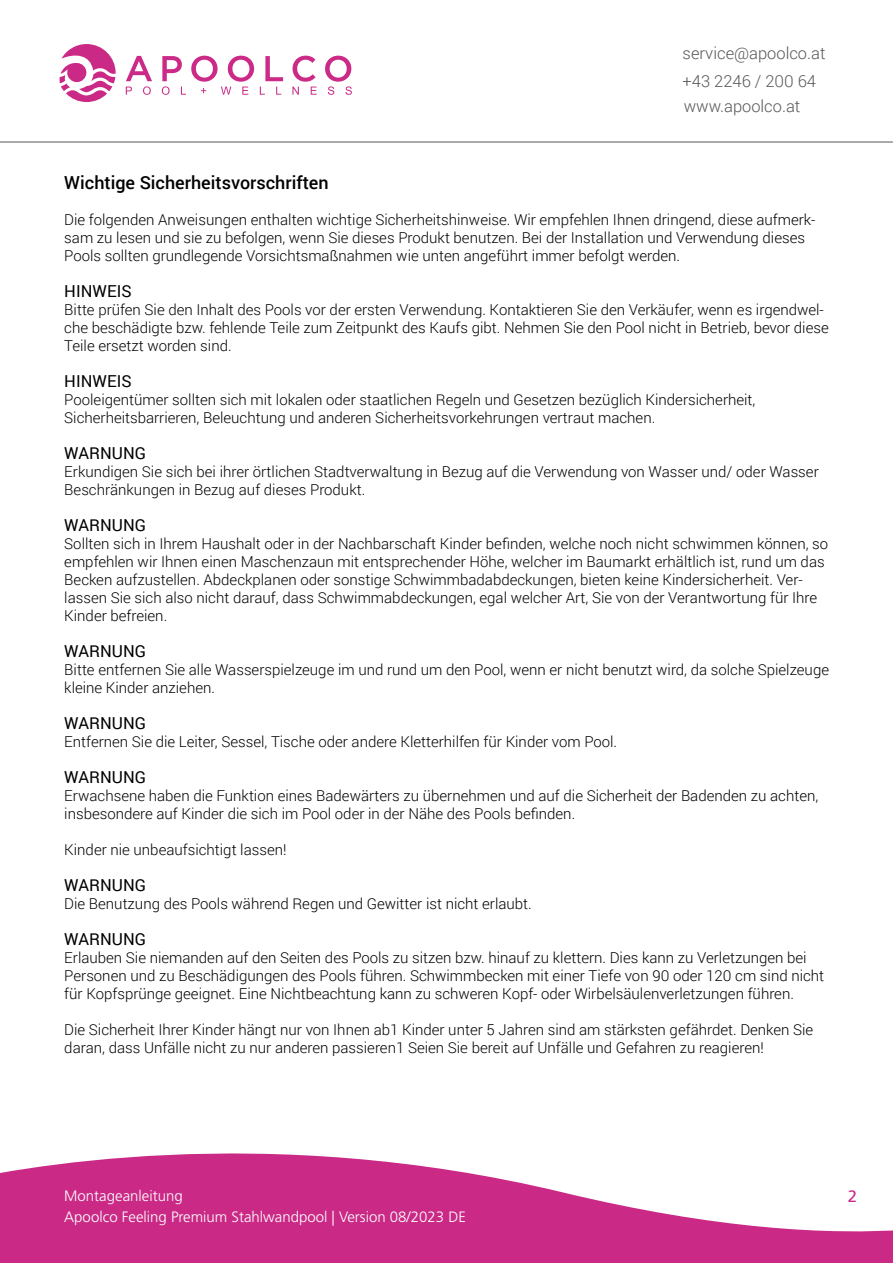
<style>
.page{position:relative;width:893px;height:1263px;background:#fff}
.page>*{position:absolute;margin:0;border:0;box-sizing:border-box;transform-origin:0 0}
.t1{font:500 18px "Roboto";color:#000}
.t2{font:16.5px "Roboto";color:#000}
.t3{font:300 16.5px/28.7px "Roboto";color:#575756}
.t4{font:16.5px "Frutiger";color:#ca2a86}
.t5{font:300 15px/18px "Roboto";color:#000}
.t6{font:300 15px "Frutiger";color:#fff}
</style>
<div class="page">
<svg style="left:0;top:1153px;width:893px;height:110px;fill:#ca2a86"></svg>
<svg style="left:126px;top:56px;width:226px;height:39px"></svg>
<svg style="left:59px;top:44px;width:57px;height:58px"></svg>
<hr style="left:0;top:142px;width:893px;height:1px;background:#575756">
<p class="t3" style="left:683px;top:38px;width:144px">service@apoolco.at +43 2246 / 200 64</p>
<p class="t3" style="left:684px;top:91px;width:118px">www.apoolco.at</p>
<p class="t1" style="left:64px;top:170px;width:266px">Wichtige Sicherheitsvorschriften</p>
<p class="t5" style="left:64px;top:210px;width:753px">Die folgenden Anweisungen enthalten wichtige Sicherheitshinweise. Wir empfehlen Ihnen dringend, diese aufmerk&shy;sam zu lesen und sie zu befolgen, wenn Sie dieses Produkt benutzen. Bei der Installation und Verwendung dieses<br>Pools sollten grundlegende Vorsichtsmaßnahmen wie unten angeführt immer befolgt werden.</p>
<p class="t2" style="left:64px;top:279px;width:69px">HINWEIS</p>
<p class="t5" style="left:64px;top:300px;width:766px">Bitte prüfen Sie den Inhalt des Pools vor der ersten Verwendung. Kontaktieren Sie den Verkäufer, wenn es irgendwel&shy;che beschädigte bzw. fehlende Teile zum Zeitpunkt des Kaufs gibt. Nehmen Sie den Pool nicht in Betrieb, bevor diese<br>Teile ersetzt worden sind.</p>
<p class="t2" style="left:64px;top:369px;width:69px">HINWEIS</p>
<p class="t5" style="left:64px;top:390px;width:693px">Pooleigentümer sollten sich mit lokalen oder staatlichen Regeln und Gesetzen bezüglich Kindersicherheit,<br>Sicherheitsbarrieren, Beleuchtung und anderen Sicherheitsvorkehrungen vertraut machen.</p>
<p class="t2" style="left:64px;top:441px;width:83px">WARNUNG</p>
<p class="t5" style="left:64px;top:462px;width:756px">Erkundigen Sie sich bei ihrer örtlichen Stadtverwaltung in Bezug auf die Verwendung von Wasser und/ oder Wasser<br>Beschränkungen in Bezug auf dieses Produkt.</p>
<p class="t2" style="left:64px;top:513px;width:83px">WARNUNG</p>
<p class="t5" style="left:64px;top:534px;width:765px">Sollten sich in Ihrem Haushalt oder in der Nachbarschaft Kinder befinden, welche noch nicht schwimmen können, so empfehlen wir Ihnen einen Maschenzaun mit entsprechender Höhe, welcher im Baumarkt erhältlich ist, rund um das Becken aufzustellen. Abdeckplanen oder sonstige Schwimmbadabdeckungen, bieten keine Kindersicherheit. Ver&shy;lassen Sie sich also nicht darauf, dass Schwimmabdeckungen, egal welcher Art, Sie von der Verantwortung für Ihre Kinder befreien.</p>
<p class="t2" style="left:64px;top:639px;width:83px">WARNUNG</p>
<p class="t5" style="left:64px;top:660px;width:766px">Bitte entfernen Sie alle Wasserspielzeuge im und rund um den Pool, wenn er nicht benutzt wird, da solche Spielzeuge kleine Kinder anziehen.</p>
<p class="t2" style="left:64px;top:711px;width:83px">WARNUNG</p>
<p class="t5" style="left:64px;top:732px;width:554px">Entfernen Sie die Leiter, Sessel, Tische oder andere Kletterhilfen für Kinder vom Pool.</p>
<p class="t2" style="left:64px;top:765px;width:83px">WARNUNG</p>
<p class="t5" style="left:64px;top:786px;width:755px">Erwachsene haben die Funktion eines Badewärters zu übernehmen und auf die Sicherheit der Badenden zu achten, insbesondere auf Kinder die sich im Pool oder in der Nähe des Pools befinden.</p>
<p class="t5" style="left:64px;top:840px;width:224px">Kinder nie unbeaufsichtigt lassen!</p>
<p class="t2" style="left:64px;top:873px;width:83px">WARNUNG</p>
<p class="t5" style="left:64px;top:894px;width:469px">Die Benutzung des Pools während Regen und Gewitter ist nicht erlaubt.</p>
<p class="t2" style="left:64px;top:927px;width:83px">WARNUNG</p>
<p class="t5" style="left:64px;top:948px;width:761px">Erlauben Sie niemanden auf den Seiten des Pools zu sitzen bzw. hinauf zu klettern. Dies kann zu Verletzungen bei<br>Personen und zu Beschädigungen des Pools führen. Schwimmbecken mit einer Tiefe von 90 oder 120 cm sind nicht für Kopfsprünge geeignet. Eine Nichtbeachtung kann zu schweren Kopf- oder Wirbelsäulenverletzungen führen.</p>
<p class="t5" style="left:64px;top:1020px;width:750px">Die Sicherheit Ihrer Kinder hängt nur von Ihnen ab1 Kinder unter 5 Jahren sind am stärksten gefährdet. Denken Sie daran, dass Unfälle nicht zu nur anderen passieren1 Seien Sie bereit auf Unfälle und Gefahren zu reagieren!</p>
<p class="t6" style="left:64px;top:1187px;width:120px">Montageanleitung</p>
<p class="t4" style="left:848px;top:1186px;width:11px">2</p>
<p class="t6" style="left:64px;top:1208px;width:403px">Apoolco Feeling Premium Stahlwandpool | Version 08/2023 DE</p>
</div>
